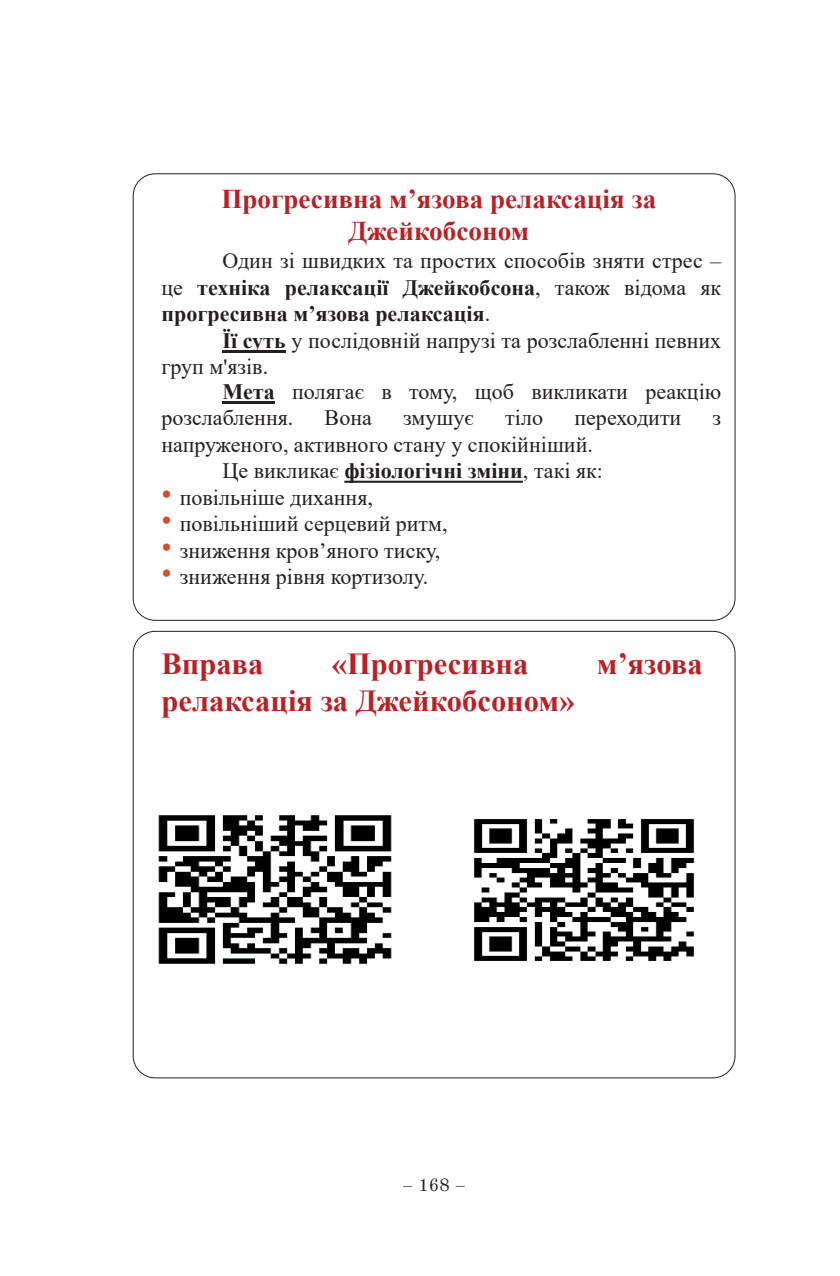
<style>
.page{position:relative;width:840px;height:1276px;background:#fff}
.page>*{position:absolute;margin:0;border:0;box-sizing:border-box;transform-origin:0 0}
.t1{font:700 30.4px "Times New Roman";color:#bb2025}
.t2{font:700 27px/32px "Times New Roman";color:#bb2025;text-align:center}
.t3{font:22px/26.4px "Times New Roman";color:#231f20}
.t4{font:18px "Old Standard";color:#231f20}
.s1{font-weight:700}
</style>
<div class="page">
<div style="left:133px;top:174px;width:601px;height:446px;background:#fff;border:1px solid #231f20;border-radius:22px"></div>
<hr style="left:222px;top:350px;width:63px;height:2px;background:#231f20">
<hr style="left:222px;top:401px;width:53px;height:2px;background:#231f20">
<svg style="left:344px;top:481px;width:178px;height:2px"></svg>
<div style="left:133px;top:631px;width:601px;height:447px;background:#fff;border:1px solid #231f20;border-radius:22px"></div>
<img style="left:158px;top:815px;width:234px;height:149px">
<img style="left:474px;top:819px;width:220px;height:142px">
<p class="t2" style="left:221px;top:182px;width:436px">Прогресивна м’язова релаксація за<br>Джейкобсоном</p>
<p class="t3" style="left:161px;top:247px;width:561px;text-align:justify;text-indent:61px">Один зі швидких та простих способів зняти стрес – це <span class="s1">техніка релаксації Джейкобсона</span>, також відома як <span class="s1">прогресивна м’язова релаксація</span>.</p>
<p class="t3" style="left:161px;top:326px;width:561px;text-indent:61px"><span class="s1">Її суть</span> у послідовній напрузі та розслабленні певних груп м'язів.</p>
<p class="t3" style="left:161px;top:378px;width:561px;text-indent:61px"><span class="s1">Мета</span> полягає в тому, щоб викликати реакцію розслаблення.</p>
<p class="t3" style="left:324px;top:404px;width:49px">Вона</p>
<p class="t3" style="left:403px;top:404px;width:72px">змушує</p>
<p class="t3" style="left:505px;top:404px;width:39px">тіло</p>
<p class="t3" style="left:574px;top:404px;width:108px">переходити</p>
<p class="t3" style="left:712px;top:404px;width:10px">з</p>
<p class="t3" style="left:161px;top:430px;width:433px">напруженого, активного стану у спокійніший.</p>
<p class="t3" style="left:222px;top:457px;width:382px">Це викликає <span class="s1">фізіологічні зміни</span>, такі як:</p>
<p class="t3" style="left:180px;top:483px;width:195px">повільніше дихання,</p>
<p class="t3" style="left:180px;top:510px;width:269px">повільніший серцевий ритм,</p>
<p class="t3" style="left:180px;top:536px;width:262px">зниження кров’яного тиску,</p>
<p class="t3" style="left:180px;top:563px;width:250px">зниження рівня кортизолу.</p>
<h1 class="t1" style="left:161px;top:642px;width:103px">Вправа</h1>
<h1 class="t1" style="left:331px;top:642px;width:198px">«Прогресивна</h1>
<h1 class="t1" style="left:596px;top:642px;width:107px">м’язова</h1>
<h1 class="t1" style="left:161px;top:679px;width:414px">релаксація за Джейкобсоном»</h1>
<p class="t4" style="left:402px;top:1174px;width:65px">– 168 –</p>
</div>
